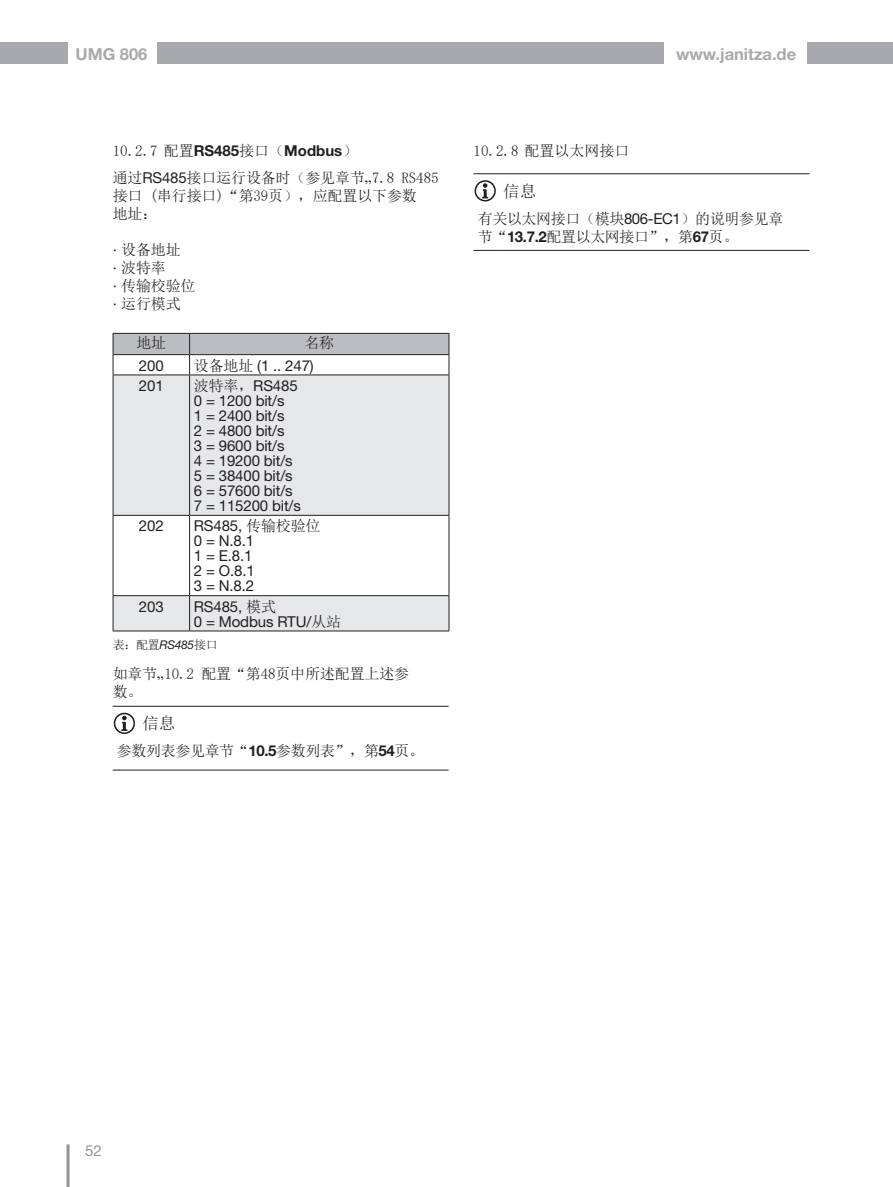
<style>
.page{position:relative;width:893px;height:1187px;background:#fff}
.page>*{position:absolute;margin:0;border:0;box-sizing:border-box;transform-origin:0 0}
.t1{font:700 16.5px "Helvetica Neue LT";color:#a8a9ad}
._18_12pt_Info_sw{font:16.5px "Sim Sun";color:#231f20}
.Tebellentext_10pt_ro{font:15px "Helvetica Neue LT";letter-spacing:-.01em;color:#231f20}
._18_10pt_Fliesstext{font:15px/18px "Sim Sun";letter-spacing:-.01em;color:#231f20}
._18_10pt_Tab_LB{font:15px/18px "Sim Sun";letter-spacing:-.025em;color:#231f20}
.Tebellentext_zentrie{font:15px "Helvetica Neue LT";letter-spacing:-.01em;color:#231f20}
.TabellenText_zentrie{font:15px "Sim Sun";color:#231f20}
.t2{font:15px "Helvetica Neue LT";color:#939598}
._18_8pt_it_Tabfuss_u{font:12px "Sim Sun";color:#231f20}
.s1{font-family:"Helvetica Neue LT";font-weight:700}
.s2{font-family:"Helvetica Neue LT"}
.s3{font-family:"Sim Sun"}
.s4{font-family:"Helvetica Neue LT";font-style:italic}
</style>
<div class="page">
<hr style="left:67px;top:1144px;width:3px;height:42px;background:#939598">
<div style="left:0;top:43px;width:68px;height:21px;background:#a8a9ad"></div>
<div style="left:157px;top:43px;width:506px;height:21px;background:#a8a9ad"></div>
<div style="left:808px;top:43px;width:85px;height:21px;background:#a8a9ad"></div>
<svg style="left:114px;top:375px;width:335px;height:255px;fill:#e6e7e9"></svg>
<svg style="left:113px;top:333px;width:337px;height:41px"></svg>
<hr style="left:113px;top:374px;width:77px;height:1px;background:#231f20">
<hr style="left:113px;top:375px;width:1px;height:140px;background:#231f20">
<hr style="left:190px;top:374px;width:259px;height:1px;background:#231f20">
<hr style="left:189px;top:375px;width:1px;height:140px;background:#231f20">
<hr style="left:449px;top:375px;width:1px;height:140px;background:#231f20">
<hr style="left:113px;top:515px;width:77px;height:1px;background:#231f20">
<hr style="left:113px;top:515px;width:1px;height:80px;background:#231f20">
<hr style="left:190px;top:515px;width:259px;height:1px;background:#231f20">
<hr style="left:189px;top:515px;width:1px;height:80px;background:#231f20">
<hr style="left:449px;top:515px;width:1px;height:80px;background:#231f20">
<hr style="left:113px;top:595px;width:77px;height:1px;background:#231f20">
<hr style="left:113px;top:596px;width:1px;height:34px;background:#231f20">
<hr style="left:190px;top:595px;width:259px;height:1px;background:#231f20">
<hr style="left:189px;top:596px;width:1px;height:34px;background:#231f20">
<hr style="left:449px;top:596px;width:1px;height:34px;background:#231f20">
<hr style="left:113px;top:630px;width:77px;height:1px;background:#231f20">
<hr style="left:190px;top:630px;width:259px;height:1px;background:#231f20">
<svg style="left:113px;top:705px;width:25px;height:1px"></svg>
<hr style="left:138px;top:705px;width:311px;height:1px;background:#231f20">
<svg style="left:113px;top:769px;width:25px;height:1px"></svg>
<hr style="left:138px;top:769px;width:311px;height:1px;background:#231f20">
<svg style="left:114px;top:712px;width:21px;height:22px"></svg>
<svg style="left:473px;top:173px;width:26px;height:1px"></svg>
<hr style="left:499px;top:173px;width:310px;height:1px;background:#231f20">
<svg style="left:473px;top:250px;width:26px;height:1px"></svg>
<hr style="left:499px;top:250px;width:310px;height:1px;background:#231f20">
<svg style="left:475px;top:180px;width:21px;height:21px"></svg>
<p class="t1" style="left:76px;top:44px;width:73px">UMG 806</p>
<p class="t1" style="left:676px;top:44px;width:122px">www.janitza.de</p>
<p class="_18_10pt_Fliesstext" style="left:113px;top:142px;width:246px">10.2.7 配置<span class="s1">RS485</span>接口（<span class="s1">Modbus</span>）</p>
<p class="_18_10pt_Fliesstext" style="left:113px;top:168px;width:327px">通过<span class="s2">RS485</span>接口运行设备时（参见章节„7.8 RS485接口 (串行接口)“第39页），应配置以下参数<br>地址：</p>
<p class="_18_10pt_Fliesstext" style="left:113px;top:240px;width:70px"><span class="s2">·</span> 设备地址</p>
<p class="_18_10pt_Fliesstext" style="left:113px;top:258px;width:55px"><span class="s2">·</span> 波特率</p>
<p class="_18_10pt_Fliesstext" style="left:113px;top:276px;width:84px"><span class="s2">·</span> 传输校验位</p>
<p class="_18_10pt_Fliesstext" style="left:113px;top:294px;width:70px"><span class="s2">·</span> 运行模式</p>
<p class="TabellenText_zentrie" style="left:136px;top:335px;width:31px">地址</p>
<p class="TabellenText_zentrie" style="left:304px;top:335px;width:31px">名称</p>
<p class="Tebellentext_zentrie" style="left:139px;top:356px;width:26px">200</p>
<p class="Tebellentext_10pt_ro" style="left:194px;top:356px;width:121px"><span class="s3">设备地址</span> (1 .. 247)</p>
<p class="Tebellentext_zentrie" style="left:139px;top:376px;width:26px">201</p>
<p class="Tebellentext_10pt_ro" style="left:194px;top:376px;width:105px"><span class="s3">波特率，</span>RS485</p>
<p class="Tebellentext_10pt_ro" style="left:194px;top:391px;width:92px">0 = 1200 bit/s</p>
<p class="Tebellentext_10pt_ro" style="left:194px;top:406px;width:92px">1 = 2400 bit/s</p>
<p class="Tebellentext_10pt_ro" style="left:194px;top:421px;width:92px">2 = 4800 bit/s</p>
<p class="Tebellentext_10pt_ro" style="left:194px;top:436px;width:92px">3 = 9600 bit/s</p>
<p class="Tebellentext_10pt_ro" style="left:194px;top:451px;width:100px">4 = 19200 bit/s</p>
<p class="Tebellentext_10pt_ro" style="left:194px;top:466px;width:100px">5 = 38400 bit/s</p>
<p class="Tebellentext_10pt_ro" style="left:194px;top:481px;width:100px">6 = 57600 bit/s</p>
<p class="Tebellentext_10pt_ro" style="left:194px;top:496px;width:109px">7 = 115200 bit/s</p>
<p class="Tebellentext_zentrie" style="left:139px;top:517px;width:26px">202</p>
<p class="Tebellentext_10pt_ro" style="left:194px;top:517px;width:128px">RS485, <span class="s3">传输校验位</span></p>
<p class="Tebellentext_10pt_ro" style="left:194px;top:532px;width:62px">0 = N.8.1</p>
<p class="Tebellentext_10pt_ro" style="left:194px;top:547px;width:60px">1 = E.8.1</p>
<p class="Tebellentext_10pt_ro" style="left:194px;top:562px;width:62px">2 = O.8.1</p>
<p class="Tebellentext_10pt_ro" style="left:194px;top:577px;width:62px">3 = N.8.2</p>
<p class="Tebellentext_zentrie" style="left:139px;top:597px;width:26px">203</p>
<p class="Tebellentext_10pt_ro" style="left:194px;top:597px;width:84px">RS485, <span class="s3">模式</span></p>
<p class="Tebellentext_10pt_ro" style="left:194px;top:612px;width:149px">0 = Modbus RTU/<span class="s3">从站</span></p>
<p class="_18_8pt_it_Tabfuss_u" style="left:113px;top:639px;width:107px">表：配置<span class="s4">RS485</span>接口</p>
<p class="_18_10pt_Fliesstext" style="left:113px;top:665px;width:298px">如章节„10.2 配置“第48页中所述配置上述参数。</p>
<p class="_18_12pt_Info_sw" style="left:142px;top:715px;width:34px">信息</p>
<p class="_18_10pt_Tab_LB" style="left:117px;top:741px;width:309px">参数列表参见章节“<span class="s1">10.5</span>参数列表”，第<span class="s1">54</span>页。</p>
<p class="_18_10pt_Fliesstext" style="left:473px;top:142px;width:158px">10.2.8 配置以太网接口</p>
<p class="_18_12pt_Info_sw" style="left:503px;top:182px;width:34px">信息</p>
<p class="_18_10pt_Tab_LB" style="left:478px;top:209px;width:307px">有关以太网接口（模块<span class="s2">806-EC1</span>）的说明参见章节“<span class="s1">13.7.2</span>配置以太网接口”，第<span class="s1">67</span>页。</p>
<p class="t2" style="left:85px;top:1141px;width:18px">52</p>
</div>
